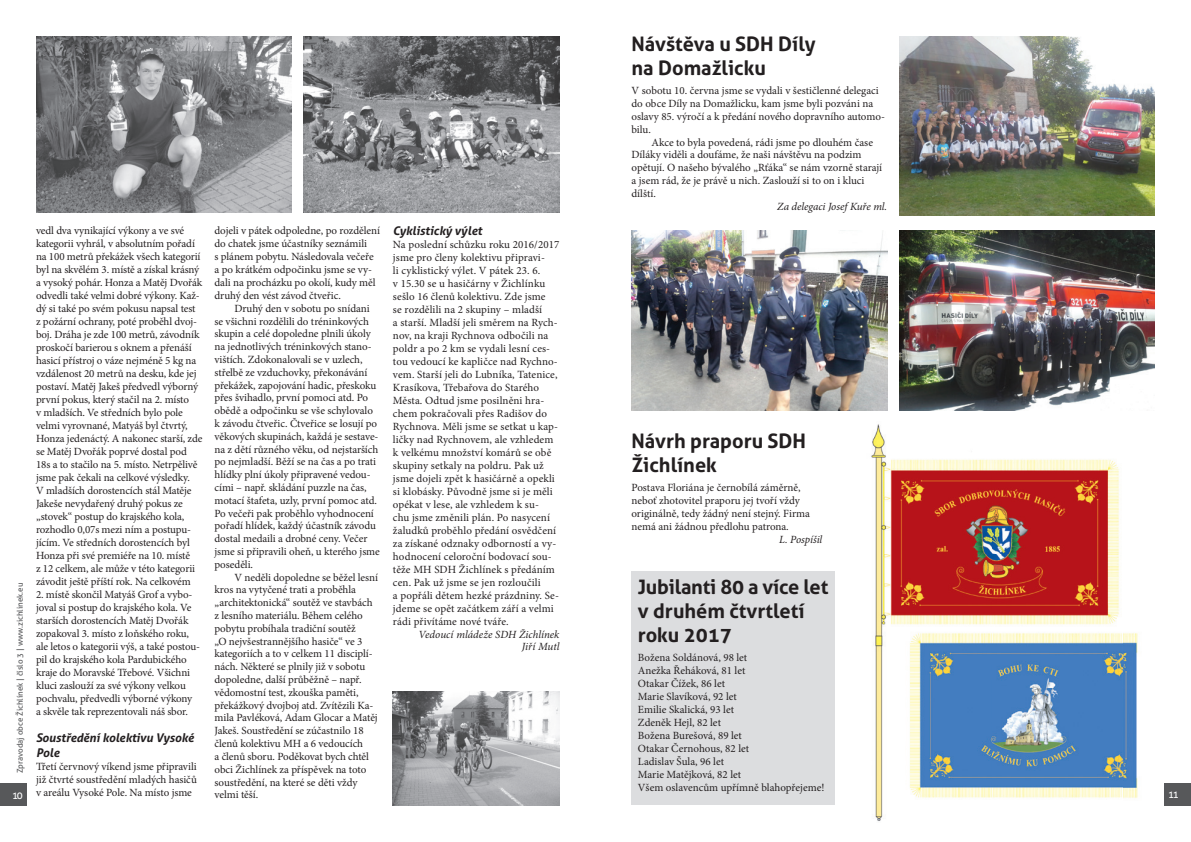
<style>
.page{position:relative;width:1191px;height:842px;background:#fff}
.page>*{position:absolute;margin:0;border:0;box-sizing:border-box;transform-origin:0 0}
.t1{font:700 20px/24px "Aller";color:#231f20}
.t2{font:italic 700 12px/14.4px "Aller";letter-spacing:-.005em;color:#231f20}
.t3{font:11px/13px "Minion Pro";letter-spacing:-.005em;color:#231f20}
.t4{font:italic 11px/12.8px "Minion Pro";letter-spacing:-.005em;color:#231f20;text-align:right}
.t5{font:10px "Aller";color:#fff}
.t6{font:8px "Aller";color:#57585a}
</style>
<div class="page">
<div style="left:1164px;top:783px;width:27px;height:22px;background:#57585a"></div>
<div style="left:0;top:784px;width:27px;height:22px;background:#57585a"></div>
<div style="left:631px;top:571px;width:204px;height:233px;background:#dcdddf"></div>
<img style="left:304px;top:36px;width:255px;height:177px">
<img style="left:36px;top:36px;width:256px;height:177px">
<img style="left:393px;top:692px;width:166px;height:113px">
<img style="left:899px;top:230px;width:256px;height:180px">
<img style="left:631px;top:230px;width:256px;height:180px">
<img style="left:899px;top:36px;width:256px;height:180px">
<img style="left:871px;top:424px;width:267px;height:397px">
<h1 class="t1" style="left:631px;top:32px;width:186px">Návštěva u SDH Díly na Domažlicku</h1>
<p class="t3" style="left:631px;top:84px;width:255px">V sobotu 10. června jsme se vydali v šestičlenné delegaci do obce Díly na Domažlicku, kam jsme byli pozváni na oslavy 85. výročí a k předání nového dopravního automo&shy;bilu.</p>
<p class="t3" style="left:631px;top:136px;width:252px;text-indent:20px">Akce to byla povedená, rádi jsme po dlouhém čase Díláky viděli a doufáme, že naši návštěvu na podzim opětují. O našeho bývalého „Rťáka“ se nám vzorně starají a jsem rád, že je právě u nich. Zaslouží si to on i kluci dílští.</p>
<p class="t4" style="left:777px;top:200px;width:111px">Za delegaci Josef Kuře ml.</p>
<p class="t2" style="left:393px;top:223px;width:91px">Cyklistický výlet</p>
<p class="t3" style="left:393px;top:238px;width:168px">Na poslední schůzku roku 2016/2017 jsme pro členy kolektivu připravi-<br>li cyklistický výlet. V pátek 23. 6.<br>v 15.30 se u hasičárny v Žichlínku sešlo 16 členů kolektivu. Zde jsme<br>se rozdělili na 2 skupiny – mladší<br>a starší. Mladší jeli směrem na Rych&shy;nov, na kraji Rychnova odbočili na poldr a po 2 km se vydali lesní ces&shy;tou vedoucí ke kapličce nad Rychno&shy;vem. Starší jeli do Lubníka, Tatenice, Krasíkova, Třebařova do Starého Města. Odtud jsme posilněni hra&shy;chem pokračovali přes Radišov do Rychnova. Měli jsme se setkat u kap&shy;ličky nad Rychnovem, ale vzhledem k velkému množství komárů se obě skupiny setkaly na poldru. Pak už jsme dojeli zpět k hasičárně a opekli si klobásky. Původně jsme si je měli opékat v lese, ale vzhledem k su-<br>chu jsme změnili plán. Po nasycení žaludků proběhlo předání osvědčení za získané odznaky odborností a vy&shy;hodnocení celoroční bodovací sou&shy;těže MH SDH Žichlínek s předáním cen. Pak už jsme se jen rozloučili<br>a popřáli dětem hezké prázdniny. Se&shy;jdeme se opět začátkem září a velmi rádi přivítáme nové tváře.</p>
<p class="t4" style="left:418px;top:628px;width:142px">Vedoucí mládeže SDH Žichlínek<br>Jiří Mutl</p>
<p class="t3" style="left:214px;top:224px;width:167px">dojeli v pátek odpoledne, po rozdělení do chatek jsme účastníky seznámili<br>s plánem pobytu. Následovala večeře a po krátkém odpočinku jsme se vy&shy;dali na procházku po okolí, kudy měl druhý den vést závod čtveřic.</p>
<p class="t3" style="left:214px;top:302px;width:167px;text-indent:20px">Druhý den v sobotu po snídani se všichni rozdělili do tréninkových skupin a celé dopoledne plnili úkoly na jednotlivých tréninkových stano&shy;vištích. Zdokonalovali se v uzlech, střelbě ze vzduchovky, překonávání překážek, zapojování hadic, přeskoku přes švihadlo, první pomoci atd. Po obědě a odpočinku se vše schylovalo k závodu čtveřic. Čtveřice se losují po věkových skupinách, každá je sestave&shy;na z dětí různého věku, od nejstarších po nejmladší. Běží se na čas a po trati hlídky plní úkoly připravené vedou&shy;cími – např. skládání puzzle na čas, motací štafeta, uzly, první pomoc atd.<br>Po večeři pak proběhlo vyhodnocení pořadí hlídek, každý účastník závodu dostal medaili a drobné ceny. Večer jsme si připravili oheň, u kterého jsme poseděli.</p>
<p class="t3" style="left:214px;top:571px;width:165px;text-indent:20px">V neděli dopoledne se běžel lesní kros na vytyčené trati a proběhla „architektonická“ soutěž ve stavbách z lesního materiálu. Během celého pobytu probíhala tradiční soutěž<br>„O nejvšestrannějšího hasiče“ ve 3 kategoriích a to v celkem 11 disciplí&shy;nách. Některé se plnily již v sobotu dopoledne, další průběžně – např. vědomostní test, zkouška paměti, překážkový dvojboj atd. Zvítězili Ka&shy;mila Pavléková, Adam Glocar a Matěj Jakeš. Soustředění se zúčastnilo 18 členů kolektivu MH a 6 vedoucích<br>a členů sboru. Poděkovat bych chtěl obci Žichlínek za příspěvek na toto soustředění, na které se děti vždy velmi těší.</p>
<p class="t3" style="left:36px;top:224px;width:168px">vedl dva vynikající výkony a ve své kategorii vyhrál, v absolutním pořadí na 100 metrů překážek všech kategorií byl na skvělém 3. místě a získal krásný a vysoký pohár. Honza a Matěj Dvořák odvedli také velmi dobré výkony. Kaž&shy;dý si také po svém pokusu napsal test z požární ochrany, poté proběhl dvoj&shy;boj. Dráha je zde 100 metrů, závodník proskočí barierou s oknem a přenáší hasicí přístroj o váze nejméně 5 kg na vzdálenost 20 metrů na desku, kde jej postaví. Matěj Jakeš předvedl výborný první pokus, který stačil na 2. místo<br>v mladších. Ve středních bylo pole velmi vyrovnané, Matyáš byl čtvrtý, Honza jedenáctý. A nakonec starší, zde se Matěj Dvořák poprvé dostal pod 18s a to stačilo na 5. místo. Netrpělivě jsme pak čekali na celkové výsledky.<br>V mladších dorostencích stál Matěje Jakeše nevydařený druhý pokus ze „stovek“ postup do krajského kola, rozhodlo 0,07s mezi ním a postupu&shy;jícím. Ve středních dorostencích byl Honza při své premiéře na 10. místě<br>z 12 celkem, ale může v této kategorii závodit ještě příští rok. Na celkovém</p>
<p class="t3" style="left:36px;top:588px;width:166px">2. místě skončil Matyáš Grof a vybo&shy;joval si postup do krajského kola. Ve starších dorostencích Matěj Dvořák zopakoval 3. místo z loňského roku, ale letos o kategorii výš, a také postou&shy;pil do krajského kola Pardubického kraje do Moravské Třebové. Všichni kluci zaslouží za své výkony velkou pochvalu, předvedli výborné výkony<br>a skvěle tak reprezentovali náš sbor.</p>
<p class="t2" style="left:36px;top:730px;width:159px">Soustředění kolektivu Vysoké<br>Pole</p>
<p class="t3" style="left:36px;top:759px;width:162px;text-align:justify">Třetí červnový víkend jsme připravili již čtvrté soustředění mladých hasičů v areálu Vysoké Pole. Na místo jsme</p>
<h1 class="t1" style="left:631px;top:429px;width:176px">Návrh praporu SDH<br>Žichlínek</h1>
<p class="t3" style="left:631px;top:481px;width:180px">Postava Floriána je černobílá záměrně, neboť zhotovitel praporu jej tvoří vždy originálně, tedy žádný není stejný. Firma nemá ani žádnou předlohu patrona.</p>
<p class="t4" style="left:779px;top:533px;width:45px">L. Pospíšil</p>
<h1 class="t1" style="left:638px;top:575px;width:192px">Jubilanti 80 a více let v druhém čtvrtletí roku 2017</h1>
<p class="t3" style="left:638px;top:651px;width:188px">Božena Soldánová, 98 let<br>Anežka Řeháková, 81 let<br>Otakar Čížek, 86 let<br>Marie Slavíková, 92 let<br>Emilie Skalická, 93 let<br>Zdeněk Hejl, 82 let<br>Božena Burešová, 89 let<br>Otakar Černohous, 82 let<br>Ladislav Šula, 96 let<br>Marie Matějková, 82 let<br>Všem oslavencům upřímně blahopřejeme!</p>
<p class="t6" style="left:15px;top:773px;width:192px;rotate:-90deg">Zpravodaj obce Žichlínek | číslo 3 | www.zichlinek.eu</p>
<p class="t5" style="left:12px;top:789px;width:12px">10</p>
<p class="t5" style="left:1168px;top:788px;width:12px">11</p>
</div>
